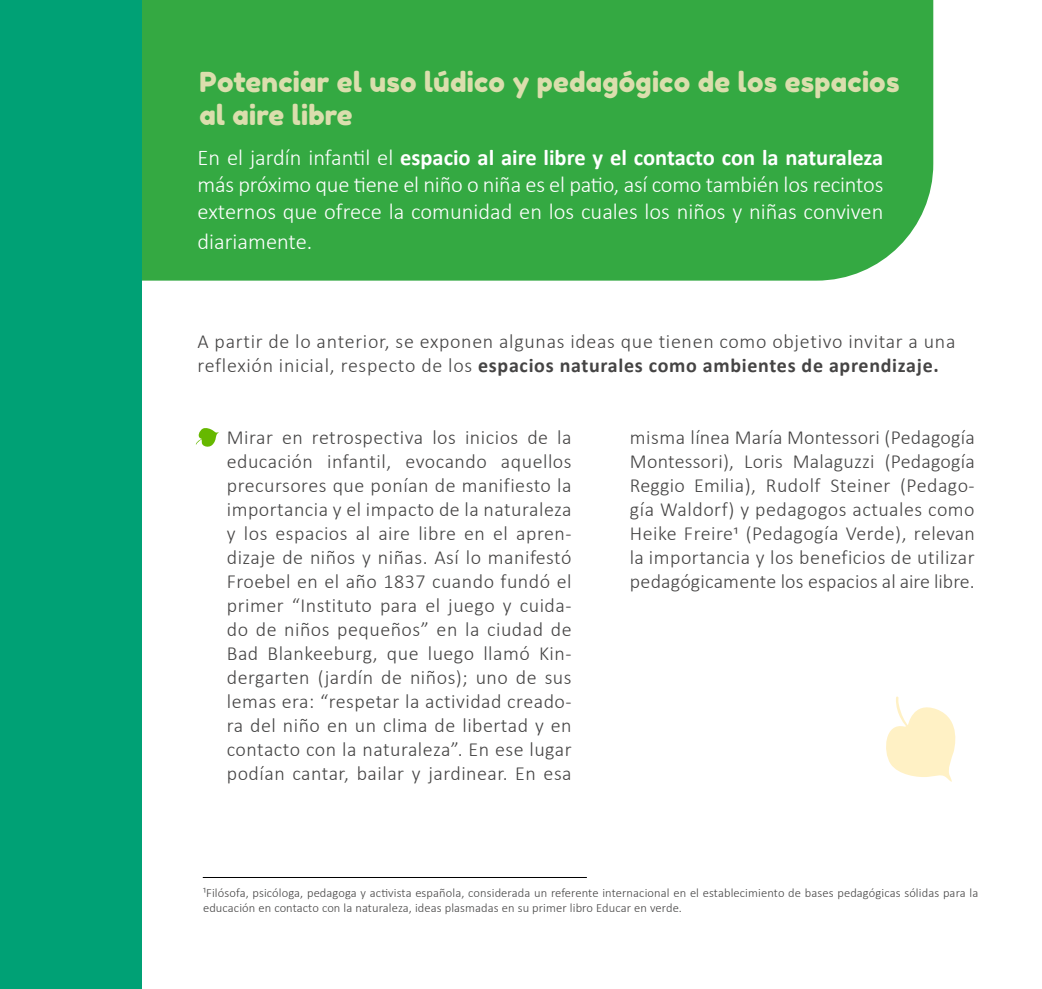
<style>
.page{position:relative;width:1042px;height:989px;background:#fff}
.page>*{position:absolute;margin:0;border:0;box-sizing:border-box;transform-origin:0 0}
.t1{font:27.5px/33px "Fredoka One";letter-spacing:.01em;color:#dbdead}
.t2{font:300 22.5px/27px "Calibri";color:#fff;text-align:justify}
.t3{font:300 20px/24px "Calibri";letter-spacing:.025em;color:#454444;text-align:justify}
.t4{font:300 12.5px/15px "Calibri";letter-spacing:.01em;color:#454444}
.s1{font-weight:700}
</style>
<div class="page">
<div style="left:142px;top:0;width:791px;height:281px;background:#34a942"></div>
<div style="left:0;top:0;width:142px;height:989px;background:#00a175"></div>
<svg style="left:196px;top:428px;width:23px;height:19px"></svg>
<hr style="left:203px;top:877px;width:384px;height:1px;background:#000">
<svg style="left:886px;top:696px;width:70px;height:86px"></svg>
<h1 class="t1" style="left:199px;top:66px;width:702px">Potenciar el uso lúdico y pedagógico de los espacios al aire libre</h1>
<p class="t2" style="left:198px;top:143px;width:687px">En el jardín infantil el <span class="s1">espacio al aire libre y el contacto con la naturaleza </span>más próximo que tiene el niño o niña es el patio, así como también los recintos externos que ofrece la comunidad en los cuales los niños y niñas conviven</p>
<p class="t2" style="left:198px;top:227px;width:116px">diariamente.</p>
<p class="t3" style="left:198px;top:328px;width:759px">A partir de lo anterior, se exponen algunas ideas que tienen como objetivo invitar a una reflexión inicial, respecto de los <span class="s1">espacios naturales como ambientes de aprendizaje.</span></p>
<p class="t3" style="left:227px;top:424px;width:346px">Mirar en retrospectiva los inicios de la educación infantil, evocando aquellos precursores que ponían de manifiesto la importancia y el impacto de la naturaleza y los espacios al aire libre en el apren&shy;dizaje de niños y niñas. Así lo manifestó Froebel en el año 1837 cuando fundó el primer “Instituto para el juego y cuida&shy;do de niños pequeños” en la ciudad de Bad Blankeeburg, que luego llamó Kin&shy;dergarten (jardín de niños); uno de sus lemas era: “respetar la actividad creado&shy;ra del niño en un clima de libertad y en contacto con la naturaleza”. En ese lugar podían cantar, bailar y jardinear. En esa</p>
<p class="t3" style="left:630px;top:424px;width:346px">misma línea María Montessori (Pedagogía Montessori), Loris Malaguzzi (Pedagogía Reggio Emilia), Rudolf Steiner (Pedago&shy;gía Waldorf) y pedagogos actuales como Heike Freire1 (Pedagogía Verde), relevan la importancia y los beneficios de utilizar pedagógicamente los espacios al aire libre.</p>
<p class="t4" style="left:203px;top:885px;width:777px">¹Filósofa, psicóloga, pedagoga y activista española, considerada un referente internacional en el establecimiento de bases pedagógicas sólidas para la educación en contacto con la naturaleza, ideas plasmadas en su primer libro Educar en verde.</p>
</div>
